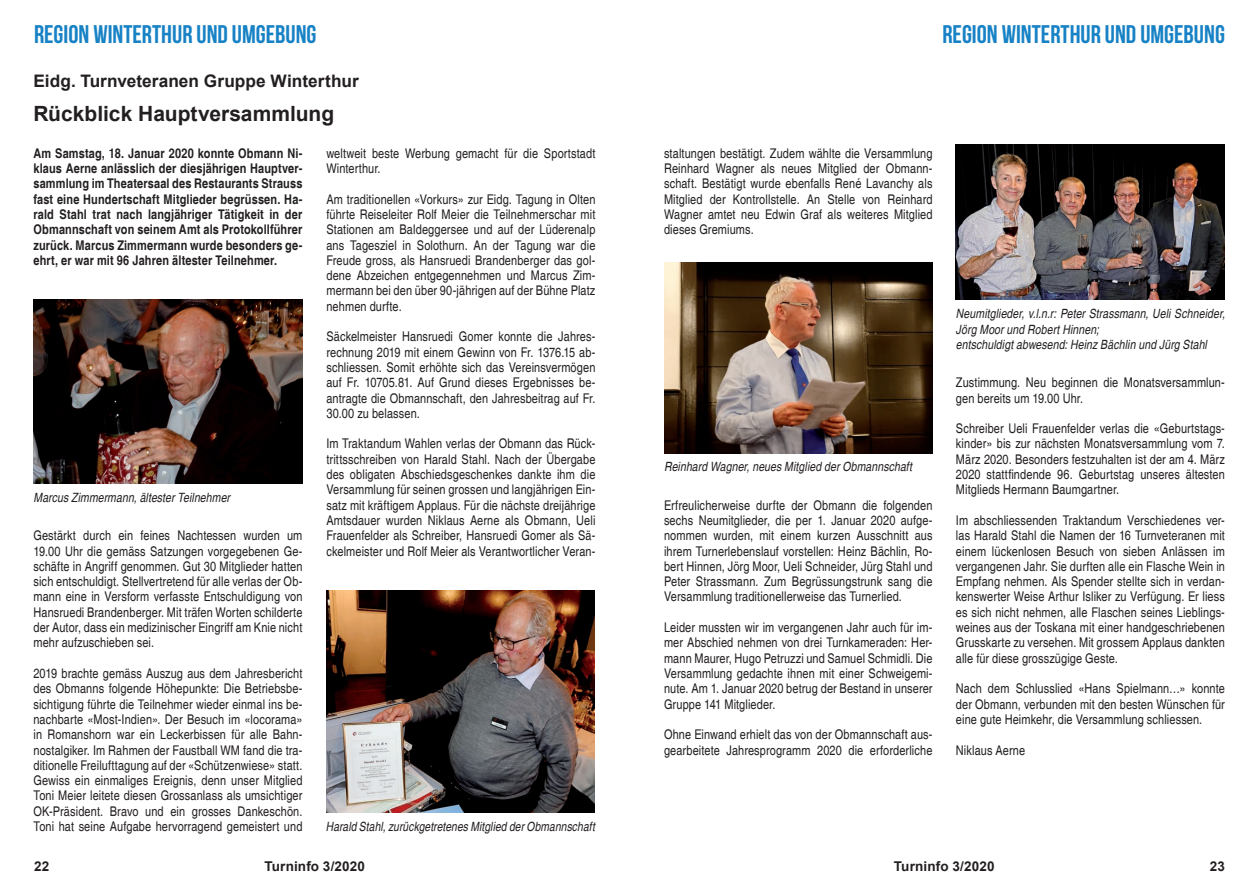
<style>
.page{position:relative;width:1259px;height:893px;background:#fff}
.page>*{position:absolute;margin:0;border:0;box-sizing:border-box;transform-origin:0 0}
.t1{font:700 25.5px "Bebas Neue";color:#1782c5}
.t2{font:700 21px "Arial";color:#231f20}
.t3{font:700 17.25px "Arial";letter-spacing:.005em;color:#231f20}
.t4{font:700 13.5px "Arial";letter-spacing:.01em;color:#231f20}
.t5{font:condensed 13.35px/15.3px "Helvetica";letter-spacing:.01em;color:#231f20;text-align:justify}
.t6{font:700 condensed 13.35px/15.3px "Helvetica";letter-spacing:.015em;color:#231f20;text-align:justify}
.t7{font:italic condensed 12.75px/15.3px "Helvetica";letter-spacing:.01em;color:#231f20}
</style>
<div class="page">
<img style="left:33px;top:300px;width:269px;height:184px">
<img style="left:326px;top:590px;width:269px;height:222px">
<img style="left:664px;top:263px;width:268px;height:191px">
<img style="left:956px;top:145px;width:269px;height:155px">
<h1 class="t1" style="left:34px;top:21px;width:284px">REGION WINTERTHUR UND UMGEBUNG</h1>
<h1 class="t1" style="left:942px;top:21px;width:284px">REGION WINTERTHUR UND UMGEBUNG</h1>
<p class="t3" style="left:33px;top:69px;width:327px">Eidg. Turnveteranen Gruppe Winterthur</p>
<h2 class="t2" style="left:33px;top:99px;width:302px">Rückblick Hauptversammlung</h2>
<p class="t6" style="left:33px;top:145px;width:270px">Am Samstag, 18. Januar 2020 konnte Obmann Ni&shy;klaus Aerne anlässlich der diesjährigen Hauptver&shy;sammlung im Theatersaal des Restaurants Strauss fast eine Hundertschaft Mitglieder begrüssen. Ha&shy;rald Stahl trat nach langjähriger Tätigkeit in der Obmannschaft von seinem Amt als Protokollführer zurück. Marcus Zimmermann wurde besonders ge&shy;ehrt, er war mit 96 Jahren ältester Teilnehmer.</p>
<p class="t7" style="left:33px;top:490px;width:198px">Marcus Zimmermann, ältester Teilnehmer</p>
<p class="t5" style="left:33px;top:528px;width:270px">Gestärkt durch ein feines Nachtessen wurden um 19.00 Uhr die gemäss Satzungen vorgegebenen Ge&shy;schäfte in Angriff genommen. Gut 30 Mitglieder hatten sich entschuldigt. Stellvertretend für alle verlas der Ob&shy;mann eine in Versform verfasste Entschuldigung von Hansruedi Brandenberger. Mit träfen Worten schilderte der Autor, dass ein medizinischer Eingriff am Knie nicht mehr aufzuschieben sei.</p>
<p class="t5" style="left:33px;top:666px;width:270px">2019 brachte gemäss Auszug aus dem Jahresbericht des Obmanns folgende Höhepunkte: Die Betriebsbe&shy;sichtigung führte die Teilnehmer wieder einmal ins be&shy;nachbarte «Most-Indien». Der Besuch im «locorama» in Romanshorn war ein Leckerbissen für alle Bahn&shy;nostalgiker. Im Rahmen der Faustball WM fand die tra&shy;ditionelle Freilufttagung auf der «Schützenwiese» statt.<br>Gewiss ein einmaliges Ereignis, denn unser Mitglied Toni Meier leitete diesen Grossanlass als umsichtiger OK-Präsident. Bravo und ein grosses Dankeschön.<br>Toni hat seine Aufgabe hervorragend gemeistert und</p>
<p class="t5" style="left:326px;top:146px;width:270px">weltweit beste Werbung gemacht für die Sportstadt<br>Winterthur.</p>
<p class="t5" style="left:326px;top:191px;width:270px">Am traditionellen «Vorkurs» zur Eidg. Tagung in Olten führte Reiseleiter Rolf Meier die Teilnehmerschar mit Stationen am Baldeggersee und auf der Lüderenalp ans Tagesziel in Solothurn. An der Tagung war die Freude gross, als Hansruedi Brandenberger das gol&shy;dene Abzeichen entgegennehmen und Marcus Zim&shy;mermann bei den über 90-jährigen auf der Bühne Platz nehmen durfte.</p>
<p class="t5" style="left:326px;top:329px;width:270px">Säckelmeister Hansruedi Gomer konnte die Jahres&shy;rechnung 2019 mit einem Gewinn von Fr. 1376.15 ab&shy;schliessen. Somit erhöhte sich das Vereinsvermögen auf Fr. 10705.81. Auf Grund dieses Ergebnisses be&shy;antragte die Obmannschaft, den Jahresbeitrag auf Fr.<br>30.00 zu belassen.</p>
<p class="t5" style="left:326px;top:436px;width:270px">Im Traktandum Wahlen verlas der Obmann das Rück&shy;trittsschreiben von Harald Stahl. Nach der Übergabe des obligaten Abschiedsgeschenkes dankte ihm die Versammlung für seinen grossen und langjährigen Ein&shy;satz mit kräftigem Applaus. Für die nächste dreijährige Amtsdauer wurden Niklaus Aerne als Obmann, Ueli Frauenfelder als Schreiber, Hansruedi Gomer als Sä&shy;ckelmeister und Rolf Meier als Verantwortlicher Veran-</p>
<p class="t7" style="left:326px;top:819px;width:270px">Harald Stahl, zurückgetretenes Mitglied der Obmannschaft</p>
<p class="t5" style="left:664px;top:146px;width:270px">staltungen bestätigt. Zudem wählte die Versammlung Reinhard Wagner als neues Mitglied der Obmann&shy;schaft. Bestätigt wurde ebenfalls René Lavanchy als Mitglied der Kontrollstelle. An Stelle von Reinhard Wagner amtet neu Edwin Graf als weiteres Mitglied dieses Gremiums.</p>
<p class="t7" style="left:664px;top:459px;width:249px">Reinhard Wagner, neues Mitglied der Obmannschaft</p>
<p class="t5" style="left:664px;top:497px;width:270px">Erfreulicherweise durfte der Obmann die folgenden sechs Neumitglieder, die per 1. Januar 2020 aufge&shy;nommen wurden, mit einem kurzen Ausschnitt aus ihrem Turnerlebenslauf vorstellen: Heinz Bächlin, Ro&shy;bert Hinnen, Jörg Moor, Ueli Schneider, Jürg Stahl und Peter Strassmann. Zum Begrüssungstrunk sang die Versammlung traditionellerweise das Turnerlied.</p>
<p class="t5" style="left:664px;top:620px;width:270px">Leider mussten wir im vergangenen Jahr auch für im&shy;mer Abschied nehmen von drei Turnkameraden: Her&shy;mann Maurer, Hugo Petruzzi und Samuel Schmidli. Die Versammlung gedachte ihnen mit einer Schweigemi&shy;nute. Am 1. Januar 2020 betrug der Bestand in unserer Gruppe 141 Mitglieder.</p>
<p class="t5" style="left:664px;top:727px;width:270px">Ohne Einwand erhielt das von der Obmannschaft aus&shy;gearbeitete Jahresprogramm 2020 die erforderliche</p>
<p class="t7" style="left:956px;top:306px;width:270px">Neumitglieder, v.l.n.r: Peter Strassmann, Ueli Schneider,<br>Jörg Moor und Robert Hinnen;<br>entschuldigt abwesend: Heinz Bächlin und Jürg Stahl</p>
<p class="t5" style="left:956px;top:375px;width:270px">Zustimmung. Neu beginnen die Monatsversammlun&shy;gen bereits um 19.00 Uhr.</p>
<p class="t5" style="left:956px;top:421px;width:270px">Schreiber Ueli Frauenfelder verlas die «Geburtstags&shy;kinder» bis zur nächsten Monatsversammlung vom 7.<br>März 2020. Besonders festzuhalten ist der am 4. März 2020 stattfindende 96. Geburtstag unseres ältesten Mitglieds Hermann Baumgartner.</p>
<p class="t5" style="left:956px;top:513px;width:270px">Im abschliessenden Traktandum Verschiedenes ver&shy;las Harald Stahl die Namen der 16 Turnveteranen mit einem lückenlosen Besuch von sieben Anlässen im vergangenen Jahr. Sie durften alle ein Flasche Wein in Empfang nehmen. Als Spender stellte sich in verdan&shy;kenswerter Weise Arthur Isliker zu Verfügung. Er liess es sich nicht nehmen, alle Flaschen seines Lieblings&shy;weines aus der Toskana mit einer handgeschriebenen Grusskarte zu versehen. Mit grossem Applaus dankten alle für diese grosszügige Geste.</p>
<p class="t5" style="left:956px;top:681px;width:270px">Nach dem Schlusslied «Hans Spielmann…» konnte der Obmann, verbunden mit den besten Wünschen für eine gute Heimkehr, die Versammlung schliessen.</p>
<p class="t5" style="left:956px;top:742px;width:71px">Niklaus Aerne</p>
<p class="t4" style="left:34px;top:857px;width:17px">22</p>
<p class="t4" style="left:264px;top:857px;width:102px">Turninfo 3/2020</p>
<p class="t4" style="left:894px;top:857px;width:102px">Turninfo 3/2020</p>
<p class="t4" style="left:1209px;top:857px;width:17px">23</p>
</div>
